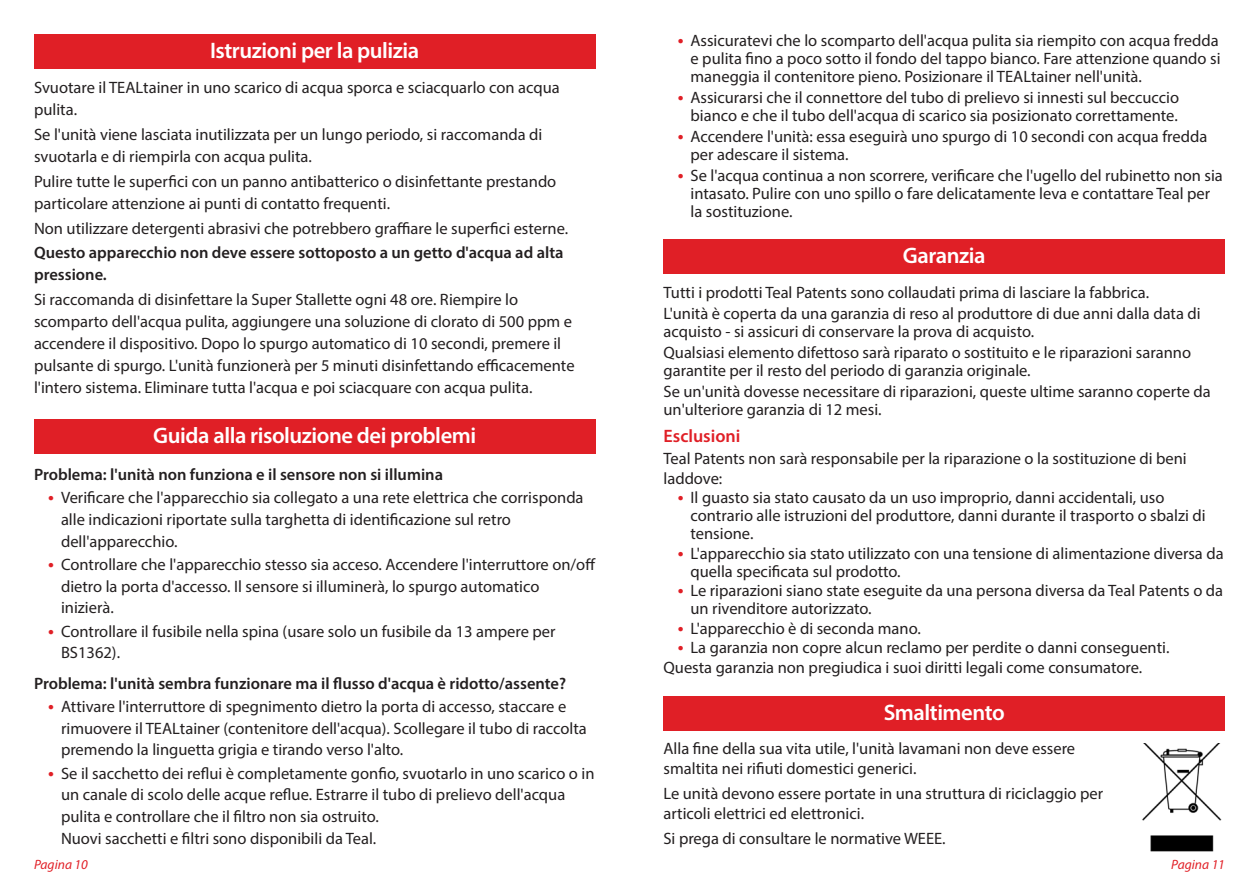
<style>
.page{position:relative;width:1259px;height:893px;background:#fff}
.page>*{position:absolute;margin:0;border:0;box-sizing:border-box;transform-origin:0 0}
.t1{font:600 22.5px "Myriad Pro";letter-spacing:-.02em;color:#fff}
.t2{font:600 18px "Myriad Pro";color:#e01f26}
.t3{font:16.5px/18px "Myriad Pro";color:#231f20}
.t4{font:600 16.5px/21.9px "Myriad Pro";color:#231f20}
.t5{font:italic 13.5px "Myriad Pro";color:#e11f26}
.s1{font-weight:600;font-size:18.75px;color:#e01f26}
</style>
<div class="page">
<div style="left:34px;top:34px;width:561px;height:34px;background:#e01f26"></div>
<div style="left:663px;top:239px;width:562px;height:34px;background:#e01f26"></div>
<div style="left:663px;top:697px;width:562px;height:34px;background:#e01f26"></div>
<img style="left:1142px;top:744px;width:80px;height:108px">
<div style="left:34px;top:420px;width:561px;height:34px;background:#e01f26"></div>
<h1 class="t1" style="left:210px;top:41px;width:211px">Istruzioni per la pulizia</h1>
<p class="t3" style="left:34px;top:78px;width:527px;line-height:21.9px">Svuotare il TEALtainer in uno scarico di acqua sporca e sciacquarlo con acqua pulita.</p>
<p class="t3" style="left:34px;top:125px;width:510px;line-height:21.9px">Se l'unità viene lasciata inutilizzata per un lungo periodo, si raccomanda di svuotarla e di riempirla con acqua pulita.</p>
<p class="t3" style="left:34px;top:172px;width:524px;line-height:21.9px">Pulire tutte le superfici con un panno antibatterico o disinfettante prestando particolare attenzione ai punti di contatto frequenti.</p>
<p class="t3" style="left:34px;top:220px;width:536px">Non utilizzare detergenti abrasivi che potrebbero graffiare le superfici esterne.</p>
<p class="t4" style="left:34px;top:243px;width:531px">Questo apparecchio non deve essere sottoposto a un getto d'acqua ad alta pressione.</p>
<p class="t3" style="left:34px;top:290px;width:542px;line-height:21.9px">Si raccomanda di disinfettare la Super Stallette ogni 48 ore. Riempire lo scomparto dell'acqua pulita, aggiungere una soluzione di clorato di 500 ppm e accendere il dispositivo. Dopo lo spurgo automatico di 10 secondi, premere il pulsante di spurgo. L'unità funzionerà per 5 minuti disinfettando efficacemente l'intero sistema. Eliminare tutta l'acqua e poi sciacquare con acqua pulita.</p>
<h1 class="t1" style="left:153px;top:426px;width:324px">Guida alla risoluzione dei problemi</h1>
<p class="t4" style="left:34px;top:465px;width:410px">Problema: l'unità non funziona e il sensore non si illumina</p>
<p class="t3" style="left:61px;top:488px;width:524px;line-height:21.8px;text-indent:-13px"><span class="s1">•</span> Verificare che l'apparecchio sia collegato a una rete elettrica che corrisponda alle indicazioni riportate sulla targhetta di identificazione sul retro dell'apparecchio.</p>
<p class="t3" style="left:61px;top:555px;width:536px;line-height:21.8px;text-indent:-13px"><span class="s1">•</span> Controllare che l'apparecchio stesso sia acceso. Accendere l'interruttore on/off dietro la porta d'accesso. Il sensore si illuminerà, lo spurgo automatico inizierà.</p>
<p class="t3" style="left:61px;top:622px;width:496px;line-height:21.8px;text-indent:-13px"><span class="s1">•</span> Controllare il fusibile nella spina (usare solo un fusibile da 13 ampere per<br>BS1362).</p>
<p class="t4" style="left:34px;top:673px;width:533px">Problema: l'unità sembra funzionare ma il flusso d'acqua è ridotto/assente?</p>
<p class="t3" style="left:61px;top:697px;width:527px;line-height:21.8px;text-indent:-13px"><span class="s1">•</span> Attivare l'interruttore di spegnimento dietro la porta di accesso, staccare e rimuovere il TEALtainer (contenitore dell'acqua). Scollegare il tubo di raccolta premendo la linguetta grigia e tirando verso l'alto.</p>
<p class="t3" style="left:61px;top:763px;width:535px;line-height:21.8px;text-indent:-13px"><span class="s1">•</span> Se il sacchetto dei reflui è completamente gonfio, svuotarlo in uno scarico o in un canale di scolo delle acque reflue. Estrarre il tubo di prelievo dell'acqua pulita e controllare che il filtro non sia ostruito.<br>Nuovi sacchetti e filtri sono disponibili da Teal.</p>
<p class="t3" style="left:690px;top:33px;width:531px;text-align:justify;text-indent:-13px"><span class="s1">•</span> Assicuratevi che lo scomparto dell'acqua pulita sia riempito con acqua fredda e pulita fino a poco sotto il fondo del tappo bianco. Fare attenzione quando si maneggia il contenitore pieno. Posizionare il TEALtainer nell'unità.</p>
<p class="t3" style="left:678px;top:90px;width:503px;text-align:right"><span class="s1">•</span> Assicurarsi che il connettore del tubo di prelievo si innesti sul beccuccio bianco e che il tubo dell'acqua di scarico sia posizionato correttamente.</p>
<p class="t3" style="left:690px;top:129px;width:518px;text-indent:-13px"><span class="s1">•</span> Accendere l'unità: essa eseguirà uno spurgo di 10 secondi con acqua fredda per adescare il sistema.</p>
<p class="t3" style="left:690px;top:168px;width:534px;text-indent:-13px"><span class="s1">•</span> Se l'acqua continua a non scorrere, verificare che l'ugello del rubinetto non sia intasato. Pulire con uno spillo o fare delicatamente leva e contattare Teal per la sostituzione.</p>
<h1 class="t1" style="left:903px;top:246px;width:84px">Garanzia</h1>
<p class="t3" style="left:663px;top:283px;width:538px;line-height:21px">Tutti i prodotti Teal Patents sono collaudati prima di lasciare la fabbrica.<br>L'unità è coperta da una garanzia di reso al produttore di due anni dalla data di</p>
<p class="t3" style="left:663px;top:322px;width:529px;line-height:21px">acquisto - si assicuri di conservare la prova di acquisto.<br>Qualsiasi elemento difettoso sarà riparato o sostituito e le riparazioni saranno</p>
<p class="t3" style="left:663px;top:361px;width:549px;line-height:21px">garantite per il resto del periodo di garanzia originale.<br>Se un'unità dovesse necessitare di riparazioni, queste ultime saranno coperte da</p>
<p class="t3" style="left:663px;top:401px;width:220px">un'ulteriore garanzia di 12 mesi.</p>
<p class="t2" style="left:663px;top:428px;width:78px">Esclusioni</p>
<p class="t3" style="left:663px;top:450px;width:525px;line-height:19.5px">Teal Patents non sarà responsabile per la riparazione o la sostituzione di beni laddove:</p>
<p class="t3" style="left:690px;top:490px;width:516px;text-indent:-13px"><span class="s1">•</span> Il guasto sia stato causato da un uso improprio, danni accidentali, uso contrario alle istruzioni del produttore, danni durante il trasporto o sbalzi di tensione.</p>
<p class="t3" style="left:690px;top:545px;width:534px;text-indent:-13px"><span class="s1">•</span> L'apparecchio sia stato utilizzato con una tensione di alimentazione diversa da quella specificata sul prodotto.</p>
<p class="t3" style="left:690px;top:583px;width:534px;text-indent:-13px"><span class="s1">•</span> Le riparazioni siano state eseguite da una persona diversa da Teal Patents o da un rivenditore autorizzato.</p>
<p class="t3" style="left:678px;top:620px;width:244px"><span class="s1">•</span> L'apparecchio è di seconda mano.</p>
<p class="t3" style="left:663px;top:639px;width:507px;line-height:19.5px;text-indent:14px"><span class="s1">•</span> La garanzia non copre alcun reclamo per perdite o danni conseguenti.<br>Questa garanzia non pregiudica i suoi diritti legali come consumatore.</p>
<h1 class="t1" style="left:883px;top:703px;width:123px">Smaltimento</h1>
<p class="t3" style="left:663px;top:740px;width:413px;line-height:19.5px">Alla fine della sua vita utile, l'unità lavamani non deve essere smaltita nei rifiuti domestici generici.</p>
<p class="t3" style="left:663px;top:785px;width:441px;line-height:19.5px">Le unità devono essere portate in una struttura di riciclaggio per articoli elettrici ed elettronici.</p>
<p class="t3" style="left:663px;top:831px;width:284px">Si prega di consultare le normative WEEE.</p>
<p class="t5" style="left:34px;top:858px;width:55px">Pagina 10</p>
<p class="t5" style="left:1171px;top:858px;width:55px">Pagina 11</p>
</div>
